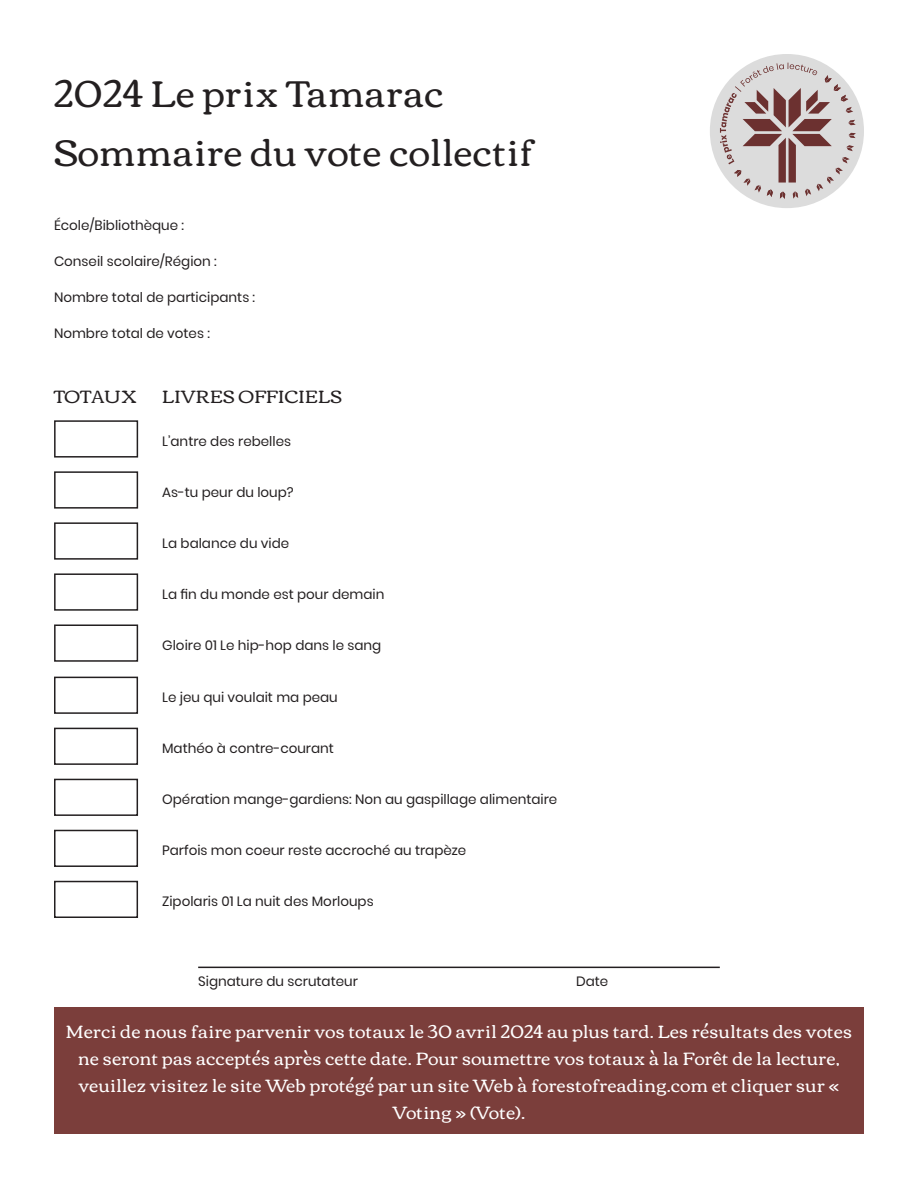
<style>
.page{position:relative;width:918px;height:1188px;background:#fff}
.page>*{position:absolute;margin:0;border:0;box-sizing:border-box;transform-origin:0 0}
.Header_2{font:37.5px "Corben";letter-spacing:.02em;color:#231f20}
.Header_5{font:18px/27px "Corben";letter-spacing:.02em;color:#fff;text-align:center}
.Header_5-2{font:18px "Corben";letter-spacing:.02em;color:#231f20}
.Body_Copy_1{font:13.5px "Poppins";color:#231f20}
</style>
<div class="page">
<div style="left:710px;top:54px;width:154px;height:154px;background:#dcdcdc;border-radius:50%"></div>
<svg style="left:720px;top:63px;width:136px;height:136px"></svg>
<hr style="left:198px;top:967px;width:522px;height:1px;background:#231f20">
<div style="left:54px;top:1007px;width:810px;height:127px;background:#7b3e3b"></div>
<div style="left:54px;top:420px;width:84px;height:38px;border:2px solid #231f20"></div>
<div style="left:54px;top:471px;width:84px;height:38px;border:2px solid #231f20"></div>
<div style="left:54px;top:522px;width:84px;height:38px;border:2px solid #231f20"></div>
<div style="left:54px;top:573px;width:84px;height:38px;border:2px solid #231f20"></div>
<div style="left:54px;top:624px;width:84px;height:38px;border:2px solid #231f20"></div>
<div style="left:54px;top:677px;width:84px;height:37px;border:2px solid #231f20"></div>
<div style="left:54px;top:728px;width:84px;height:37px;border:2px solid #231f20"></div>
<div style="left:54px;top:779px;width:84px;height:37px;border:2px solid #231f20"></div>
<div style="left:54px;top:830px;width:84px;height:37px;border:2px solid #231f20"></div>
<div style="left:54px;top:881px;width:84px;height:37px;border:2px solid #231f20"></div>
<p class="Header_2" style="left:54px;top:67px;width:391px">2024 Le prix Tamarac</p>
<p class="Header_2" style="left:54px;top:126px;width:482px">Sommaire du vote collectif</p>
<p class="Body_Copy_1" style="left:54px;top:218px;width:132px">École/Bibliothèque :</p>
<p class="Body_Copy_1" style="left:54px;top:254px;width:164px">Conseil scolaire/Région :</p>
<p class="Body_Copy_1" style="left:54px;top:290px;width:203px">Nombre total de participants :</p>
<p class="Body_Copy_1" style="left:54px;top:326px;width:157px">Nombre total de votes :</p>
<p class="Header_5-2" style="left:54px;top:383px;width:85px">TOTAUX</p>
<p class="Header_5-2" style="left:162px;top:383px;width:181px">LIVRES OFFICIELS</p>
<p class="Body_Copy_1" style="left:162px;top:433px;width:130px">L’antre des rebelles</p>
<p class="Body_Copy_1" style="left:162px;top:485px;width:133px">As-tu peur du loup?</p>
<p class="Body_Copy_1" style="left:162px;top:536px;width:129px">La balance du vide</p>
<p class="Body_Copy_1" style="left:162px;top:587px;width:224px">La fin du monde est pour demain</p>
<p class="Body_Copy_1" style="left:162px;top:638px;width:221px">Gloire 01 Le hip-hop dans le sang</p>
<p class="Body_Copy_1" style="left:162px;top:690px;width:177px">Le jeu qui voulait ma peau</p>
<p class="Body_Copy_1" style="left:162px;top:741px;width:173px">Mathéo à contre-courant</p>
<p class="Body_Copy_1" style="left:162px;top:792px;width:397px">Opération mange-gardiens: Non au gaspillage alimentaire</p>
<p class="Body_Copy_1" style="left:162px;top:843px;width:306px">Parfois mon coeur reste accroché au trapèze</p>
<p class="Body_Copy_1" style="left:162px;top:894px;width:213px">Zipolaris 01 La nuit des Morloups</p>
<p class="Body_Copy_1" style="left:198px;top:973px;width:161px">Signature du scrutateur</p>
<p class="Body_Copy_1" style="left:576px;top:973px;width:34px">Date</p>
<p class="Header_5" style="left:66px;top:1017px;width:788px">Merci de nous faire parvenir vos totaux le 30 avril 2024 au plus tard. Les résultats des votes ne seront pas acceptés après cette date. Pour soumettre vos totaux à la Forêt de la lecture, veuillez visitez le site Web protégé par un site Web à forestofreading.com et cliquer sur « Voting » (Vote).</p>
</div>
